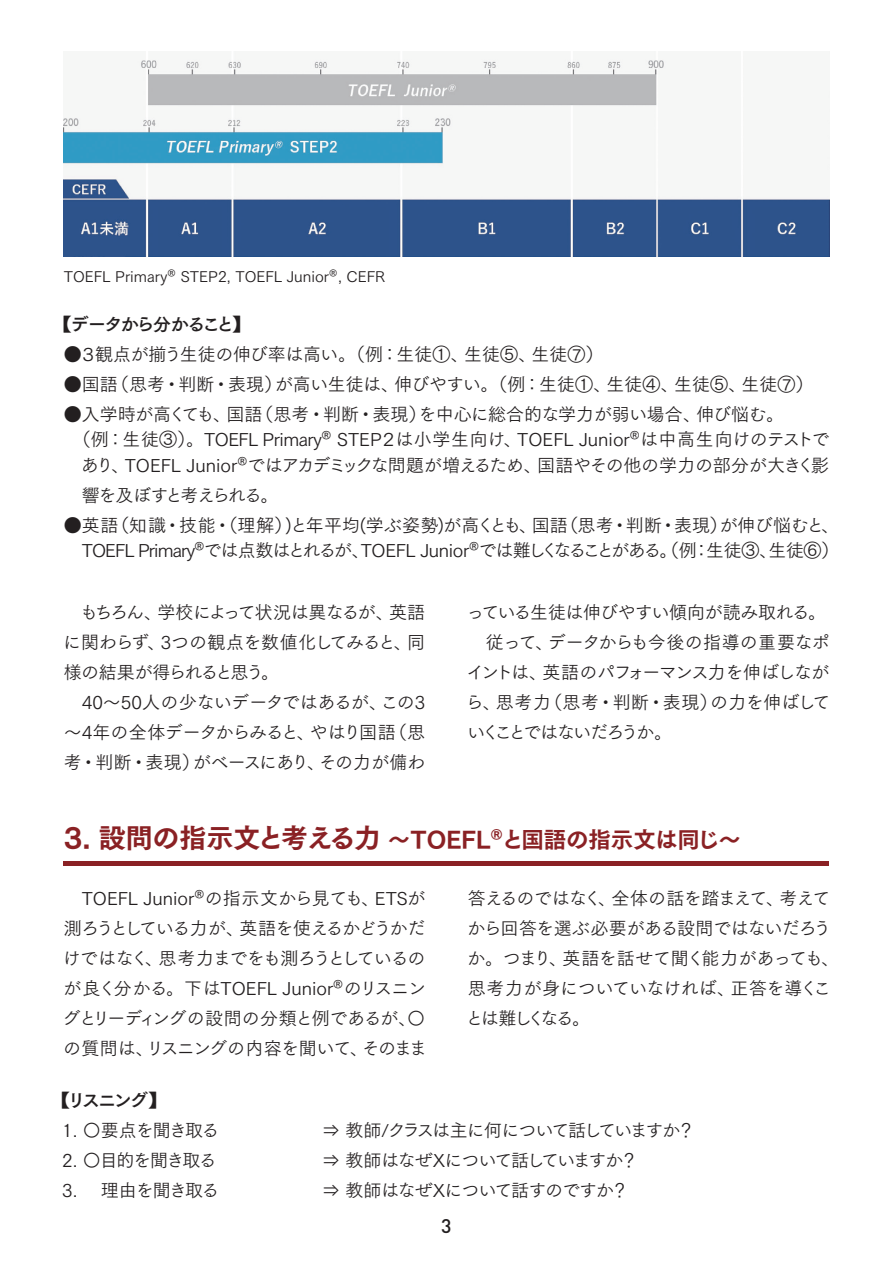
<style>
.page{position:relative;width:893px;height:1263px;background:#fff}
.page>*{position:absolute;margin:0;border:0;box-sizing:border-box;transform-origin:0 0}
.t1{font:22.5px "Tsuku Go Pro E";color:#8a2124}
.t2{font:500 19.5px "DIN Pro";color:#231f20}
.t3{font:18px/30px "Tsuku Go Pro R";letter-spacing:-.035em;color:#231f20}
.t4{font:18px "Tsuku Go Pro R";color:#231f20}
.t5{font:18px "Tsuku Go Pro R";letter-spacing:-.015em;color:#231f20}
.t6{font:18px "Tsuku Go Pro R";letter-spacing:-.005em;color:#231f20}
.t7{font:18px "Tsuku Go Pro R";letter-spacing:-.07em;color:#231f20}
.t8{font:18px "Tsuku Go Pro R";letter-spacing:-.085em;color:#231f20}
.t9{font:18px "Tsuku Go Pro R";letter-spacing:-.01em;color:#231f20}
.t10{font:18px "Tsuku Go Pro R";letter-spacing:-.06em;color:#231f20}
.t11{font:18px "Tsuku Go Pro B";letter-spacing:-.09em;color:#231f20}
.t12{font:18px "Tsuku Go Pro R";letter-spacing:-.08em;color:#231f20}
.t13{font:18px "Tsuku Go Pro B";letter-spacing:-.11em;color:#231f20}
.t14{font:15px "Tsuku Go Pro R";color:#231f20}
.s1{font-family:"Koz Go Pr 6 N"}
.s2{font-size:27px}
</style>
<div class="page">
<div style="left:64px;top:861px;width:765px;height:5px;background:#8a2124"></div>
<img style="left:63px;top:59px;width:766px;height:197px">
<p class="t14" style="left:64px;top:263px;width:323px">TOEFL Primary®STEP2, TOEFL Junior®, CEFR</p>
<p class="t11" style="left:54px;top:308px;width:198px">【データから分かること】</p>
<p class="t9" style="left:64px;top:339px;width:541px"><span class="s1">●</span>３観点が揃う生徒の伸び率は高い。（例：生徒①、生徒⑤、生徒⑦）</p>
<p class="t4" style="left:64px;top:369px;width:751px"><span class="s1">●</span>国語（思考・判断・表現）が高い生徒は、伸びやすい。（例：生徒①、生徒④、生徒⑤、生徒⑦）</p>
<p class="t6" style="left:64px;top:399px;width:722px"><span class="s1">●</span>入学時が高くても、国語（思考・判断・表現）を中心に総合的な学力が弱い場合、伸び悩む。</p>
<p class="t4" style="left:64px;top:424px;width:767px">　（例：生徒③）。TOEFL Primary®STEP２は小学生向け、TOEFL Junior®は中高生向けのテストで</p>
<p class="t5" style="left:81px;top:450px;width:750px">あり、TOEFL Junior®ではアカデミックな問題が増えるため、国語やその他の学力の部分が大きく影</p>
<p class="t8" style="left:82px;top:480px;width:198px">響を及ぼすと考えられる。</p>
<p class="t3" style="left:64px;top:510px;width:777px;line-height:25.5px;text-align:right"><span class="s1">●</span>英語（知識・技能・（理解）)と年平均(学ぶ姿勢)が高くとも、国語（思考・判断・表現）が伸び悩むと、<br>TOEFL Primary®では点数はとれるが、TOEFL Junior®では難しくなることがある。（例：生徒③、生徒⑥）</p>
<p class="t3" style="left:63px;top:595px;width:364px">　もちろん、学校によって状況は異なるが、英語に関わらず、3つの観点を数値化してみると、同様の結果が得られると思う。<br>　40～50人の少ないデータではあるが、この3～4年の全体データからみると、やはり国語（思考・判断・表現）がベースにあり、その力が備わ</p>
<p class="t3" style="left:466px;top:595px;width:366px">っている生徒は伸びやすい傾向が読み取れる。　従って、データからも今後の指導の重要なポイントは、英語のパフォーマンス力を伸ばしながら、思考力（思考・判断・表現）の力を伸ばしていくことではないだろうか。</p>
<p class="t1" style="left:64px;top:819px;width:679px"><span class="s2">3. 設問の指示文と考える力</span> ～TOEFL®と国語の指示文は同じ～</p>
<p class="t3" style="left:62px;top:881px;width:366px;text-align:justify">　TOEFL Junior®の指示文から見ても、ETSが測ろうとしている力が、英語を使えるかどうかだけではなく、思考力までをも測ろうとしているのが良く分かる。下はTOEFL Junior®のリスニングとリーディングの設問の分類と例であるが、〇の質問は、リスニングの内容を聞いて、そのまま</p>
<p class="t3" style="left:466px;top:881px;width:375px">答えるのではなく、全体の話を踏まえて、考えてから回答を選ぶ必要がある設問ではないだろうか。つまり、英語を話せて聞く能力があっても、思考力が身についていなければ、正答を導くことは難しくなる。</p>
<p class="t13" style="left:52px;top:1084px;width:115px">【リスニング】</p>
<p class="t7" style="left:62px;top:1115px;width:159px">1. 〇要点を聞き取る</p>
<p class="t8" style="left:322px;top:1115px;width:374px">⇒ 教師/クラスは主に何について話していますか？</p>
<p class="t7" style="left:62px;top:1145px;width:156px">2. 〇目的を聞き取る</p>
<p class="t7" style="left:322px;top:1145px;width:317px">⇒ 教師はなぜXについて話していますか？</p>
<p class="t12" style="left:62px;top:1175px;width:159px">3. 　理由を聞き取る</p>
<p class="t10" style="left:322px;top:1175px;width:308px">⇒ 教師はなぜXについて話すのですか？</p>
<p class="t2" style="left:441px;top:1213px;width:12px">3</p>
</div>
